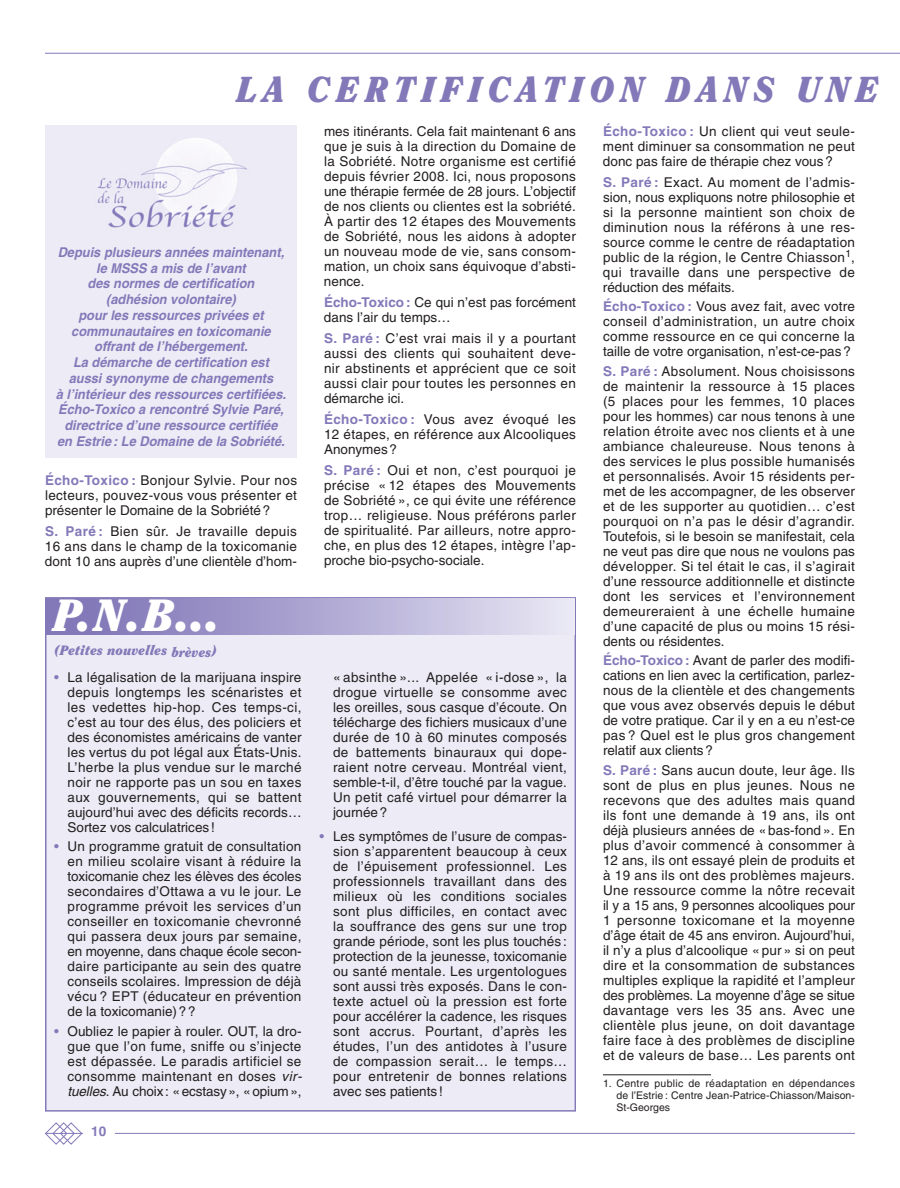
<style>
.page{position:relative;width:900px;height:1188px;background:#fff}
.page>*{position:absolute;margin:0;border:0;box-sizing:border-box;transform-origin:0 0}
.t1{font:italic 900 45px "Clearface";color:#fff}
.t2{font:italic 900 36px "Clearface";letter-spacing:.185em;color:#8379b9;scale:.95 1}
.t3{font:13.5px/15px "Helvetica";letter-spacing:.02em;color:#231f20;text-align:justify}
.t4{font:italic 700 13.5px/15.8px "Helvetica";color:#8379b9;text-align:center;scale:.95 1}
.t5{font:13.5px/15px "Helvetica";color:#231f20}
.t6{font:italic 900 13.5px "Clearface";letter-spacing:.005em;color:#8379b9}
.t7{font:700 13.5px "Helvetica";color:#8379b9}
.t8{font:10.5px/12px "Helvetica";letter-spacing:.01em;color:#231f20;text-align:justify}
.s1{font-weight:700;color:#8379b9}
.s2{color:#8379b9}
.s3{font-style:italic}
</style>
<div class="page">
<div style="left:45px;top:125px;width:252px;height:333px;background:#edecf6"></div>
<hr style="left:45px;top:1133px;width:810px;height:1px;background:#8379b9">
<div style="left:83px;top:1125px;width:31px;height:20px;background:#fff"></div>
<svg style="left:45px;top:1122px;width:38px;height:23px"></svg>
<hr style="left:45px;top:53px;width:855px;height:1px;background:#8379b9">
<div style="left:46px;top:599px;width:528px;height:511px;background:#edecf6"></div>
<div style="left:45px;top:598px;width:64px;height:37px;background:#8379b9"></div>
<div style="left:94px;top:598px;width:480px;height:37px;background:linear-gradient(to right,#7f75b7,#e7e6f4)"></div>
<hr style="left:603px;top:1074px;width:108px;height:1px;background:#231f20">
<img style="left:97px;top:138px;width:150px;height:90px">
<h2 class="t2" style="left:237px;top:74px;width:677px">LA CERTIFICATION DANS UNE</h2>
<p class="t4" style="left:56px;top:246px;width:246px">Depuis plusieurs années maintenant, le MSSS a mis de l’avant<br>des normes de certification (adhésion volontaire)<br>pour les ressources privées et commu nautaires en toxicomanie offrant de l’hébergement.<br>La démarche de certification est aussi synonyme de change ments<br>à l’intérieur des ressources certifiées.<br>Écho-Toxico a rencontré Sylvie Paré, directrice d’une ressource certifiée en Estrie : Le Domaine de la Sobriété.</p>
<p class="t3" style="left:45px;top:474px;width:254px"><span class="s1">Écho-Toxico :</span> Bonjour Sylvie. Pour nos lecteurs, pouvez-vous vous présenter et présenter le Domaine de la Sobriété ?</p>
<p class="t3" style="left:45px;top:525px;width:254px"><span class="s1">S. Paré :</span> Bien sûr. Je travaille depuis 16 ans dans le champ de la toxicomanie dont 10 ans auprès d’une clientèle d’hom -</p>
<h1 class="t1" style="left:54px;top:597px;width:169px">P.N.B…</h1>
<p class="t6" style="left:54px;top:645px;width:165px">(Petites nouvelles brèves)</p>
<p class="t3" style="left:68px;top:671px;width:236px;text-indent:-14px"><span class="s2">•</span> La légalisation de la marijuana inspire depuis longtemps les scénaristes et les vedettes hip-hop. Ces temps-ci, c’est au tour des élus, des policiers et des économistes américains de vanter les vertus du pot légal aux États-Unis.<br>L’herbe la plus vendue sur le marché noir ne rapporte pas un sou en taxes aux gouvernements, qui se battent aujourd’hui avec des déficits records… Sortez vos calculatrices !</p>
<p class="t3" style="left:68px;top:840px;width:236px;text-indent:-14px"><span class="s2">•</span> Un programme gratuit de consultation en milieu scolaire visant à réduire la toxicomanie chez les élèves des écoles secondaires d’Ottawa a vu le jour. Le programme prévoit les services d’un conseiller en toxicomanie chevronné qui passera deux jours par semaine, en moyenne, dans chaque école secon - daire participante au sein des quatre conseils scolaires. Impression de déjà vécu ? EPT (éducateur en prévention de la toxicomanie) ? ?</p>
<p class="t3" style="left:67px;top:1025px;width:238px;text-align:left;text-indent:-13px"><span class="s2">•</span> Oubliez le papier à rouler. OUT, la dro - gue que l’on fume, sniffe ou s’injecte est dépassée. Le paradis artificiel se consomme maintenant en doses <span class="s3">vir - tuelles</span>. Au choix : « ecstasy », « opium »,</p>
<p class="t7" style="left:91px;top:1126px;width:17px">10</p>
<p class="t3" style="left:324px;top:125px;width:254px">mes itinérants. Cela fait maintenant 6 ans que je suis à la direction du Domaine de la Sobriété. Notre organisme est certifié depuis février 2008. Ici, nous proposons une thérapie fermée de 28 jours. L’objectif de nos clients ou clientes est la sobriété.<br>À partir des 12 étapes des Mouvements de Sobriété, nous les aidons à adopter un nouveau mode de vie, sans consom - ma tion, un choix sans équivoque d’absti - nence.</p>
<p class="t5" style="left:324px;top:296px;width:253px"><span class="s1">Écho-Toxico :</span> Ce qui n’est pas forcément dans l’air du temps…</p>
<p class="t3" style="left:324px;top:332px;width:254px"><span class="s1">S. Paré :</span> C’est vrai mais il y a pourtant aussi des clients qui souhaitent deve - nir abstinents et apprécient que ce soit aussi clair pour toutes les personnes en démarche ici.</p>
<p class="t3" style="left:324px;top:413px;width:253px"><span class="s1">Écho-Toxico :</span> Vous avez évoqué les 12 étapes, en référence aux Alcooliques Anonymes ?</p>
<p class="t3" style="left:324px;top:464px;width:254px"><span class="s1">S. Paré :</span> Oui et non, c’est pourquoi je précise « 12 étapes des Mouvements de Sobriété », ce qui évite une référence trop… religieuse. Nous préférons parler de spiritualité. Par ailleurs, notre appro - che, en plus des 12 étapes, intègre l’ap - proche bio-psycho-sociale.</p>
<p class="t3" style="left:333px;top:671px;width:236px">« absinthe »... Appelée « i-dose », la drogue virtuelle se consomme avec les oreilles, sous casque d’écoute. On télécharge des fichiers musicaux d’une durée de 10 à 60 minutes composés de battements binauraux qui dope - raient notre cerveau. Montréal vient, semble-t-il, d’être touché par la vague.<br>Un petit café virtuel pour démarrer la journée ?</p>
<p class="t3" style="left:333px;top:830px;width:236px;text-indent:-14px"><span class="s2">•</span> Les symptômes de l’usure de compas - sion s’apparentent beaucoup à ceux de l’épuisement professionnel. Les pro fessionnels travaillant dans des milieux où les conditions sociales sont plus difficiles, en contact avec la souffrance des gens sur une trop grande période, sont les plus touchés : protection de la jeunesse, toxicomanie ou santé men tale. Les urgentologues sont aussi très exposés. Dans le con - texte actuel où la pression est forte pour accélérer la cadence, les risques sont accrus. Pourtant, d’après les études, l’un des antidotes à l’usure de compassion serait… le temps… pour entretenir de bonnes relations avec ses patients !</p>
<p class="t3" style="left:603px;top:125px;width:254px"><span class="s1">Écho-Toxico :</span> Un client qui veut seule - ment diminuer sa consommation ne peut donc pas faire de thérapie chez vous ?</p>
<p class="t3" style="left:603px;top:176px;width:254px"><span class="s1">S. Paré :</span> Exact. Au moment de l’admis - sion, nous expliquons notre philosophie et si la personne maintient son choix de dimi nution nous la référons à une res - source comme le centre de réadaptation public de la région, le Centre Chiasson<sup>1</sup>, qui travaille dans une perspective de réduction des méfaits.</p>
<p class="t3" style="left:603px;top:300px;width:254px"><span class="s1">Écho-Toxico :</span> Vous avez fait, avec votre conseil d’administration, un autre choix comme ressource en ce qui concerne la taille de votre organisation, n’est-ce-pas ?</p>
<p class="t3" style="left:603px;top:365px;width:254px"><span class="s1">S. Paré :</span> Absolument. Nous choisissons de maintenir la ressource à 15 places (5 places pour les femmes, 10 places pour les hommes) car nous tenons à une relation étroite avec nos clients et à une ambiance chaleureuse. Nous tenons à des services le plus possible humanisés et personnalisés. Avoir 15 résidents per - met de les accompagner, de les observer et de les supporter au quotidien… c’est pourquoi on n’a pas le désir d’agrandir.<br>Toutefois, si le besoin se manifestait, cela ne veut pas dire que nous ne voulons pas développer. Si tel était le cas, il s’agirait d’une ressource additionnelle et distincte dont les services et l’environnement demeu reraient à une échelle humaine d’une capacité de plus ou moins 15 rési - dents ou résidentes.</p>
<p class="t3" style="left:603px;top:654px;width:254px"><span class="s1">Écho-Toxico :</span> Avant de parler des modifi - cations en lien avec la certification, parlez&shy;nous de la clientèle et des changements que vous avez observés depuis le début de votre pratique. Car il y en a eu n’est-ce pas ? Quel est le plus gros changement relatif aux clients ?</p>
<p class="t3" style="left:603px;top:764px;width:254px"><span class="s1">S. Paré :</span> Sans aucun doute, leur âge. Ils sont de plus en plus jeunes. Nous ne recevons que des adultes mais quand ils font une demande à 19 ans, ils ont déjà plusieurs années de « bas-fond ». En plus d’avoir commencé à consommer à 12 ans, ils ont essayé plein de produits et à 19 ans ils ont des problèmes majeurs.<br>Une ressource comme la nôtre recevait il y a 15 ans, 9 personnes alcooliques pour 1 personne toxicomane et la moyenne d’âge était de 45 ans environ. Aujourd’hui, il n’y a plus d’alcoolique « pur » si on peut dire et la consommation de substances multiples explique la rapidité et l’ampleur des problèmes. La moyenne d’âge se situe davantage vers les 35 ans. Avec une clien tèle plus jeune, on doit davantage faire face à des problèmes de discipline et de valeurs de base… Les parents ont</p>
<p class="t8" style="left:616px;top:1078px;width:240px;text-indent:-13px">1. Centre public de réadaptation en dépendances de l’Estrie : Centre Jean-Patrice-Chiasson/Maison-St-Georges</p>
</div>
